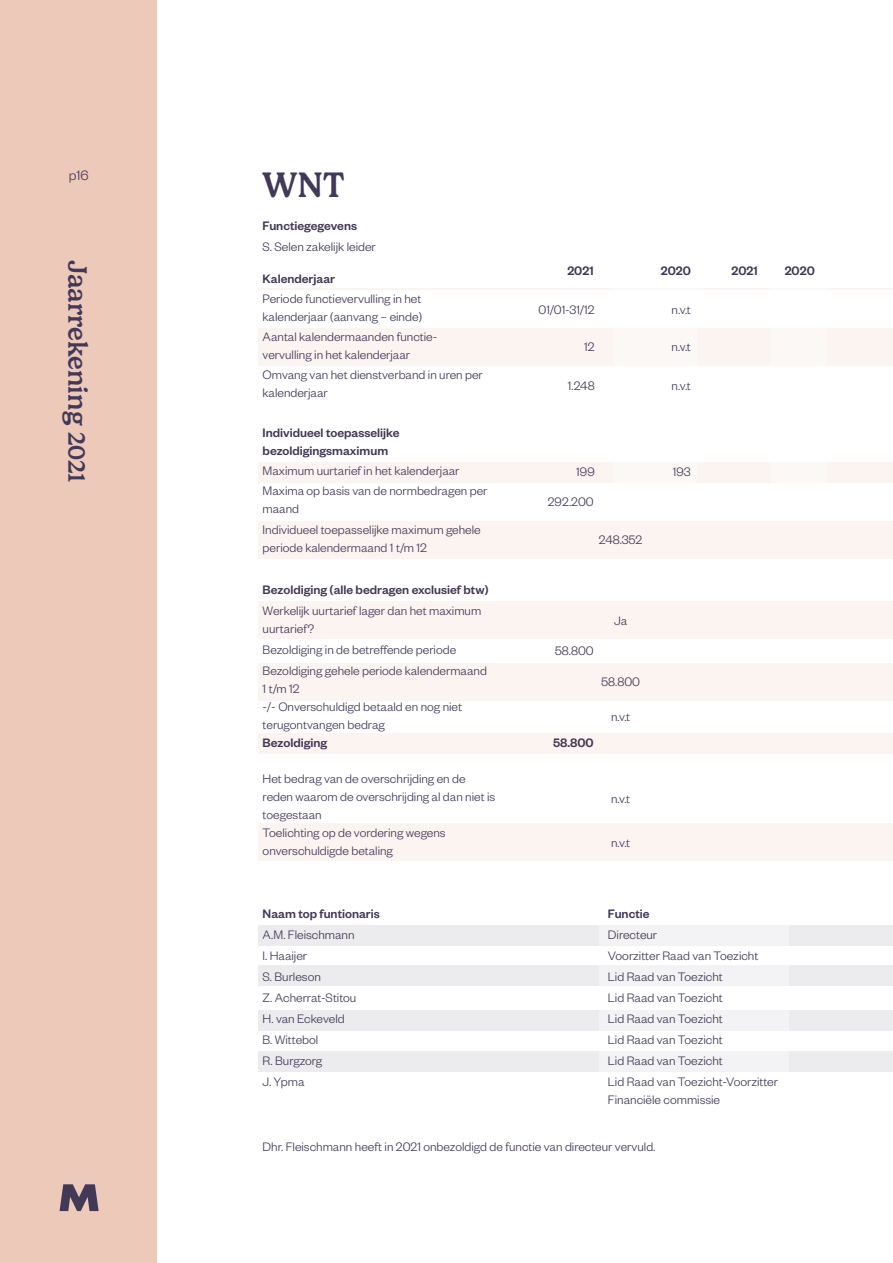
<style>
.page{position:relative;width:893px;height:1263px;background:#fff}
.page>*{position:absolute;margin:0;border:0;box-sizing:border-box;transform-origin:0 0}
.t1{font:500 36px "Gelica";color:#423857}
.t2{font:500 27px "Gelica";color:#423857}
.t3{font:300 15px "Founders Grotesk";color:#423857}
.t4{font:300 13.5px/21px "Founders Grotesk";color:#423857}
.t5{font:500 13.5px/18px "Founders Grotesk";color:#423857}
.s1{font-size:24px}
</style>
<div class="page">
<div style="left:0;top:0;width:156px;height:1263px;background:#edc9ba"></div>
<svg style="left:60px;top:1184px;width:39px;height:27px"></svg>
<div style="left:259px;top:925px;width:634px;height:21px;background:#ecebee"></div>
<div style="left:259px;top:965px;width:634px;height:20px;background:#ecebee"></div>
<div style="left:259px;top:1010px;width:634px;height:20px;background:#ecebee"></div>
<div style="left:259px;top:1051px;width:634px;height:20px;background:#ecebee"></div>
<div style="left:599px;top:898px;width:190px;height:244px;background:linear-gradient(to right,#fbfbfb,#fbfbfb)"></div>
<div style="left:259px;top:328px;width:634px;height:38px;background:#fbf4f1"></div>
<div style="left:258px;top:601px;width:635px;height:38px;background:#fbf4f1"></div>
<div style="left:259px;top:521px;width:634px;height:38px;background:#fbf4f1"></div>
<div style="left:259px;top:663px;width:634px;height:37px;background:#fbf4f1"></div>
<div style="left:259px;top:823px;width:634px;height:38px;background:#fbf4f1"></div>
<div style="left:259px;top:733px;width:634px;height:21px;background:#fbf4f1"></div>
<div style="left:259px;top:462px;width:634px;height:20px;background:#fbf4f1"></div>
<hr style="left:259px;top:288px;width:634px;height:1px;background:#fbf4f1">
<div style="left:614px;top:240px;width:83px;height:244px;background:#fff"></div>
<div style="left:770px;top:240px;width:56px;height:244px;background:#fff"></div>
<p class="t3" style="left:69px;top:166px;width:21px">p16</p>
<h2 class="t2" style="left:93px;top:260px;width:224px;rotate:90deg">Jaarrekening <span class="s1">2021</span></h2>
<h1 class="t1" style="left:263px;top:165px;width:83px">WNT</h1>
<p class="t5" style="left:263px;top:216px;width:96px">Functiegegevens</p>
<p class="t4" style="left:263px;top:236px;width:115px">S. Selen zakelijk leider</p>
<p class="t5" style="left:263px;top:269px;width:74px">Kalenderjaar</p>
<p class="t4" style="left:263px;top:289px;width:161px;line-height:18px">Periode functievervulling in het kalenderjaar (aanvang – einde)</p>
<p class="t4" style="left:263px;top:327px;width:176px;line-height:18px">Aantal kalendermaanden functie&shy;vervulling in het kalenderjaar</p>
<p class="t4" style="left:263px;top:365px;width:222px;line-height:18px">Omvang van het dienstverband in uren per kalenderjaar</p>
<p class="t5" style="left:263px;top:423px;width:138px">Individueel toepasselijke bezoldigingsmaximum</p>
<p class="t4" style="left:263px;top:460px;width:226px;line-height:20.1px">Maximum uurtarief in het kalenderjaar<br>Maxima op basis van de normbedragen per</p>
<p class="t4" style="left:263px;top:498px;width:220px;line-height:20.1px">maand<br>Individueel toepasselijke maximum gehele</p>
<p class="t4" style="left:263px;top:536px;width:166px">periode kalendermaand 1 t/m 12</p>
<p class="t5" style="left:263px;top:580px;width:228px">Bezoldiging (alle bedragen exclusief btw)</p>
<p class="t4" style="left:263px;top:601px;width:220px;line-height:18px">Werkelijk uurtarief lager dan het maximum uurtarief?</p>
<p class="t4" style="left:263px;top:638px;width:226px">Bezoldiging in de betreffende periode<br>Bezoldiging gehele periode kalendermaand</p>
<p class="t4" style="left:263px;top:679px;width:201px;line-height:18px">1 t/m 12<br>-/- Onverschuldigd betaald en nog niet terugontvangen bedrag</p>
<p class="t5" style="left:263px;top:733px;width:66px">Bezoldiging</p>
<p class="t4" style="left:263px;top:769px;width:234px;line-height:18px">Het bedrag van de overschrijding en de reden waarom de overschrijding al dan niet is toegestaan<br>Toelichting op de vordering wegens onverschuldigde betaling</p>
<p class="t5" style="left:567px;top:261px;width:28px">2021</p>
<p class="t5" style="left:661px;top:261px;width:32px">2020</p>
<p class="t5" style="left:731px;top:261px;width:28px">2021</p>
<p class="t5" style="left:785px;top:261px;width:32px">2020</p>
<p class="t4" style="left:539px;top:298px;width:58px">01/01-31/12</p>
<p class="t4" style="left:672px;top:298px;width:21px">n.v.t</p>
<p class="t4" style="left:584px;top:336px;width:12px">12</p>
<p class="t4" style="left:672px;top:336px;width:21px">n.v.t</p>
<p class="t4" style="left:568px;top:374px;width:28px">1.248</p>
<p class="t4" style="left:672px;top:374px;width:21px">n.v.t</p>
<p class="t4" style="left:576px;top:461px;width:20px">199</p>
<p class="t4" style="left:673px;top:461px;width:19px">193</p>
<p class="t4" style="left:548px;top:491px;width:47px">292.200</p>
<p class="t4" style="left:599px;top:528px;width:45px">248.352</p>
<p class="t4" style="left:614px;top:609px;width:15px">Ja</p>
<p class="t4" style="left:555px;top:640px;width:40px">58.800</p>
<p class="t5" style="left:553px;top:733px;width:42px">58.800</p>
<p class="t4" style="left:601px;top:670px;width:40px">58.800</p>
<p class="t4" style="left:611px;top:706px;width:21px">n.v.t</p>
<p class="t4" style="left:611px;top:787px;width:21px">n.v.t</p>
<p class="t4" style="left:611px;top:831px;width:21px">n.v.t</p>
<p class="t5" style="left:263px;top:904px;width:119px">Naam top funtionaris</p>
<p class="t4" style="left:263px;top:923px;width:95px">A.M. Fleischmann<br>I. Haaijer<br>S. Burleson<br>Z. Acherrat-Stitou<br>H. van Eckeveld<br>B. Wittebol<br>R. Burgzorg<br>J. Ypma</p>
<p class="t5" style="left:608px;top:904px;width:43px">Functie</p>
<p class="t4" style="left:608px;top:923px;width:172px">Directeur<br>Voorzitter Raad van Toezicht<br>Lid Raad van Toezicht<br>Lid Raad van Toezicht<br>Lid Raad van Toezicht<br>Lid Raad van Toezicht<br>Lid Raad van Toezicht<br>Lid Raad van Toezicht-Voorzitter</p>
<p class="t4" style="left:608px;top:1088px;width:114px">Financiële commissie</p>
<p class="t4" style="left:263px;top:1135px;width:394px">Dhr. Fleischmann heeft in 2021 onbezoldigd de functie van directeur vervuld.</p>
</div>
